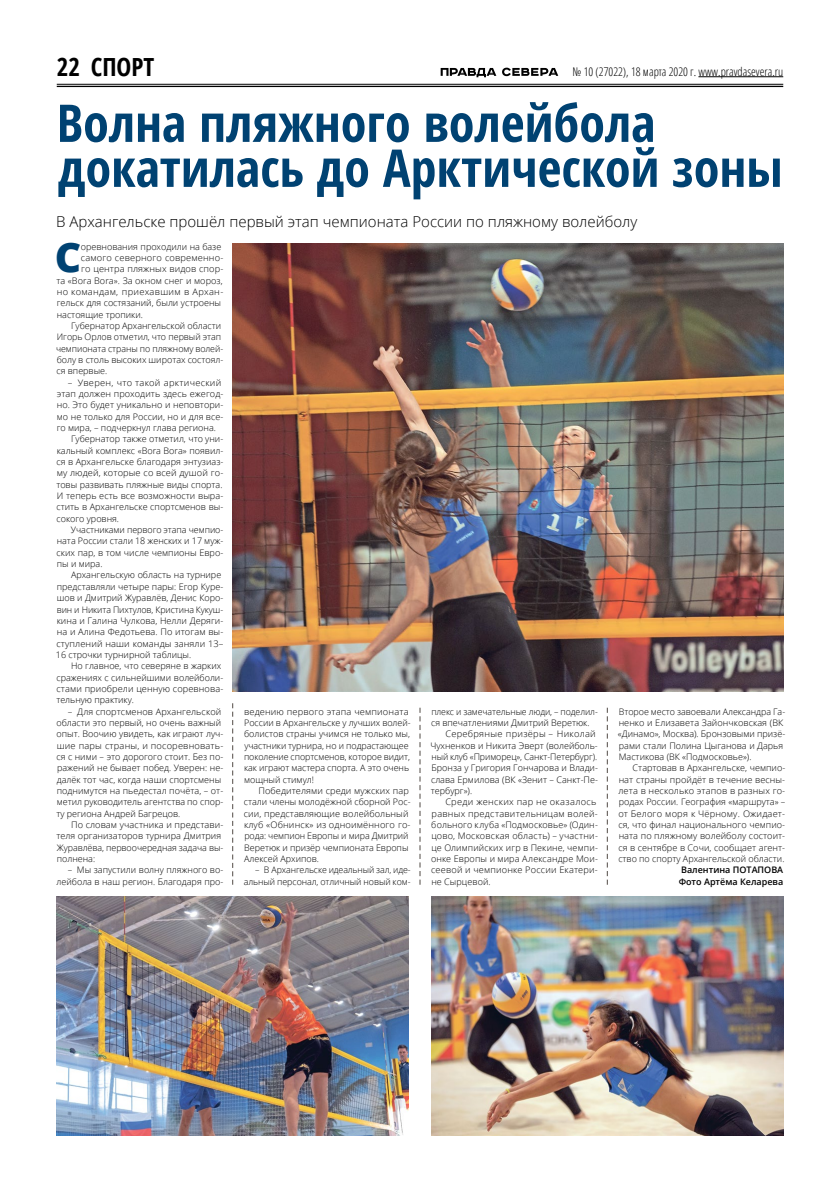
<style>
.page{position:relative;width:823px;height:1191px;background:#fff}
.page>*{position:absolute;margin:0;border:0;box-sizing:border-box;transform-origin:0 0}
.t1{font:700 condensed 52px/45px "Open Sans";color:#004272}
.t2{font:800 40.8px "Open Sans";color:#004272}
.t3{font:700 condensed 25px "Open Sans";color:#000}
.t4{font:300 15px "Open Sans";color:#000}
.t5{font:300 condensed 12px "Open Sans";color:#000}
.t6{font:300 9px/11.3px "Open Sans";color:#000}
.t7{font:300 9px "Open Sans";letter-spacing:.03em;color:#000}
.t8{font:300 9px "Open Sans";letter-spacing:.02em;color:#000}
.t9{font:600 9px/11.3px "Open Sans";color:#000}
.t10{font:300 9px "Open Sans";letter-spacing:.025em;color:#000}
</style>
<div class="page">
<hr style="left:57px;top:84px;width:725px;height:1px;background:#000">
<hr style="left:57px;top:86px;width:725px;height:1px;background:#000">
<hr style="left:698px;top:76px;width:84px;height:1px;background:#000">
<svg style="left:440px;top:68px;width:118px;height:9px"></svg>
<svg style="left:232px;top:703px;width:1px;height:181px"></svg>
<svg style="left:419px;top:707px;width:1px;height:177px"></svg>
<svg style="left:606px;top:708px;width:1px;height:176px"></svg>
<img style="left:232px;top:244px;width:550px;height:448px">
<img style="left:57px;top:896px;width:351px;height:239px">
<img style="left:431px;top:896px;width:351px;height:239px">
<h3 class="t3" style="left:57px;top:49px;width:99px">22 СПОРТ</h3>
<h3 class="t5" style="left:572px;top:63px;width:212px">№ 10 (27022), 18 марта 2020 г. www.pravdasevera.ru</h3>
<h1 class="t1" style="left:57px;top:99px;width:727px">Волна пляжного волейбола докатилась до Арктической зоны</h1>
<h3 class="t4" style="left:56px;top:211px;width:582px">В Архангельске прошёл первый этап чемпионата России по пляжному волейболу</h3>
<h2 class="t2" style="left:55px;top:226px;width:28px">С</h2>
<p class="t6" style="left:81px;top:240px;width:142px">оревнования проходили на базе</p>
<p class="t6" style="left:81px;top:252px;width:144px">самого северного современно-</p>
<p class="t6" style="left:81px;top:263px;width:144px">го центра пляжных видов спор-</p>
<p class="t6" style="left:56px;top:274px;width:168px">та «Bora Bora». За окном снег и мороз,</p>
<p class="t7" style="left:57px;top:285px;width:168px">но командам, приехавшим в Архан-</p>
<p class="t6" style="left:57px;top:297px;width:166px">гельск для состязаний, были устроены</p>
<p class="t6" style="left:57px;top:308px;width:88px">настоящие тропики.</p>
<p class="t6" style="left:71px;top:320px;width:151px">Губернатор Архангельской области</p>
<p class="t6" style="left:57px;top:331px;width:166px">Игорь Орлов отметил, что первый этап</p>
<p class="t6" style="left:56px;top:342px;width:169px">чемпионата страны по пляжному волей-</p>
<p class="t6" style="left:57px;top:354px;width:168px">болу в столь высоких широтах состоял-</p>
<p class="t6" style="left:56px;top:365px;width:52px">ся впервые.</p>
<p class="t7" style="left:68px;top:376px;width:155px">– Уверен, что такой арктический</p>
<p class="t6" style="left:57px;top:388px;width:168px">этап должен проходить здесь ежегод-</p>
<p class="t6" style="left:57px;top:399px;width:168px">но. Это будет уникально и неповтори-</p>
<p class="t6" style="left:57px;top:410px;width:168px">мо не только для России, но и для все-</p>
<p class="t6" style="left:57px;top:422px;width:161px">го мира, – подчеркнул глава региона.</p>
<p class="t6" style="left:71px;top:433px;width:154px">Губернатор также отметил, что уни-</p>
<p class="t6" style="left:57px;top:444px;width:168px">кальный комплекс «Bora Bora» появил-</p>
<p class="t6" style="left:56px;top:456px;width:168px">ся в Архангельске благодаря энтузиаз-</p>
<p class="t6" style="left:57px;top:467px;width:168px">му людей, которые со всей душой го-</p>
<p class="t6" style="left:56px;top:478px;width:168px">товы развивать пляжные виды спорта.</p>
<p class="t6" style="left:57px;top:490px;width:168px">И теперь есть все возможности выра-</p>
<p class="t6" style="left:56px;top:501px;width:168px">стить в Архангельске спортсменов вы-</p>
<p class="t6" style="left:56px;top:512px;width:64px">сокого уровня.</p>
<p class="t6" style="left:71px;top:524px;width:154px">Участниками первого этапа чемпио-</p>
<p class="t6" style="left:57px;top:535px;width:168px">ната России стали 18 женских и 17 муж-</p>
<p class="t6" style="left:56px;top:546px;width:168px">ских пар, в том числе чемпионы Евро-</p>
<p class="t6" style="left:57px;top:558px;width:47px">пы и мира.</p>
<p class="t6" style="left:71px;top:569px;width:152px">Архангельскую область на турнире</p>
<p class="t6" style="left:57px;top:580px;width:168px">представляли четыре пары: Егор Куре-</p>
<p class="t6" style="left:57px;top:592px;width:168px">шов и Дмитрий Журавлёв, Денис Коро-</p>
<p class="t6" style="left:57px;top:603px;width:168px">вин и Никита Пихтулов, Кристина Кукуш-</p>
<p class="t6" style="left:57px;top:614px;width:168px">кина и Галина Чулкова, Нелли Деряги-</p>
<p class="t6" style="left:57px;top:626px;width:168px">на и Алина Федотьева. По итогам вы-</p>
<p class="t6" style="left:56px;top:637px;width:168px">ступлений наши команды заняли 13–</p>
<p class="t6" style="left:56px;top:648px;width:137px">16 строчки турнирной таблицы.</p>
<p class="t6" style="left:71px;top:660px;width:151px">Но главное, что северяне в жарких</p>
<p class="t6" style="left:56px;top:671px;width:168px">сражениях с сильнейшими волейболи-</p>
<p class="t6" style="left:56px;top:682px;width:168px">стами приобрели ценную соревнова-</p>
<p class="t6" style="left:56px;top:694px;width:79px">тельную практику.</p>
<p class="t6" style="left:56px;top:705px;width:168px;text-indent:12px">– Для спортсменов Архангельской области это первый, но очень важный опыт. Воочию увидеть, как играют луч&shy;шие пары страны, и посоревновать&shy;ся с ними – это дорогого стоит. Без по&shy;ражений не бывает побед. Уверен: не&shy;далёк тот час, когда наши спортсмены поднимутся на пьедестал почёта, – от&shy;метил руководитель агентства по спор&shy;ту региона Андрей Багрецов.</p>
<p class="t6" style="left:56px;top:819px;width:168px;text-indent:15px">По словам участника и представи&shy;теля организаторов турнира Дмитрия<br>Журавлёва, первоочередная задача вы&shy;полнена:</p>
<p class="t6" style="left:57px;top:864px;width:168px;text-align:right">– Мы запустили волну пляжного во&shy;лейбола в наш регион. Благодаря про-</p>
<p class="t6" style="left:617px;top:705px;width:169px">Второе место завоевали Александра Га&shy;ненко и Елизавета Зайончковская (ВК «Динамо», Москва). Бронзовыми призё&shy;рами стали Полина Цыганова и Дарья Мастикова (ВК «Подмосковье»).</p>
<p class="t6" style="left:618px;top:762px;width:168px;text-align:justify;text-indent:14px">Стартовав в Архангельске, чемпио&shy;нат страны пройдёт в течение весны&shy;лета в несколько этапов в разных го&shy;родах России. География «маршрута» – от Белого моря к Чёрному. Ожидает&shy;ся, что финал национального чемпио&shy;ната по пляжному волейболу состоит&shy;ся в сентябре в Сочи, сообщает агент&shy;ство по спорту Архангельской области.</p>
<p class="t9" style="left:678px;top:864px;width:106px">Валентина ПОТАПОВА<br>Фото Артёма Келарева</p>
<p class="t6" style="left:244px;top:705px;width:168px">ведению первого этапа чемпионата России в Архангельске у лучших волей&shy;болистов страны учимся не только мы, участники турнира, но и подрастающее поколение спортсменов, которое видит, как играют мастера спорта. А это очень мощный стимул!</p>
<p class="t6" style="left:243px;top:785px;width:168px;text-indent:15px">Победителями среди мужских пар стали члены молодёжной сборной Рос&shy;сии, представляющие волейбольный клуб «Обнинск» из одноимённого го&shy;рода: чемпион Европы и мира Дмитрий<br>Веретюк и призёр чемпионата Европы<br>Алексей Архипов.</p>
<p class="t6" style="left:244px;top:864px;width:168px;text-align:right">– В Архангельске идеальный зал, иде&shy;альный персонал, отличный новый ком-</p>
<p class="t6" style="left:431px;top:705px;width:168px">плекс и замечательные люди, – поделил-</p>
<p class="t6" style="left:431px;top:717px;width:160px">ся впечатлениями Дмитрий Веретюк.</p>
<p class="t7" style="left:445px;top:728px;width:152px">Серебряные призёры – Николай</p>
<p class="t6" style="left:430px;top:739px;width:169px">Чухненков и Никита Эверт (волейболь-</p>
<p class="t6" style="left:431px;top:751px;width:167px">ный клуб «Приморец», Санкт-Петербург).</p>
<p class="t6" style="left:431px;top:762px;width:168px">Бронза у Григория Гончарова и Влади-</p>
<p class="t6" style="left:431px;top:773px;width:168px">слава Ермилова (ВК «Зенит – Санкт-Пе-</p>
<p class="t6" style="left:430px;top:785px;width:43px">тербург»).</p>
<p class="t7" style="left:445px;top:796px;width:152px">Среди женских пар не оказалось</p>
<p class="t10" style="left:431px;top:807px;width:168px">равных представительницам волей-</p>
<p class="t6" style="left:431px;top:819px;width:168px">больного клуба «Подмосковье» (Один-</p>
<p class="t8" style="left:431px;top:830px;width:168px">цово, Московская область) – участни-</p>
<p class="t6" style="left:431px;top:841px;width:168px">це Олимпийских игр в Пекине, чемпи-</p>
<p class="t6" style="left:431px;top:853px;width:168px">онке Европы и мира Александре Мои-</p>
<p class="t8" style="left:431px;top:864px;width:168px">сеевой и чемпионке России Екатери-</p>
<p class="t6" style="left:431px;top:875px;width:61px">не Сырцевой.</p>
</div>
